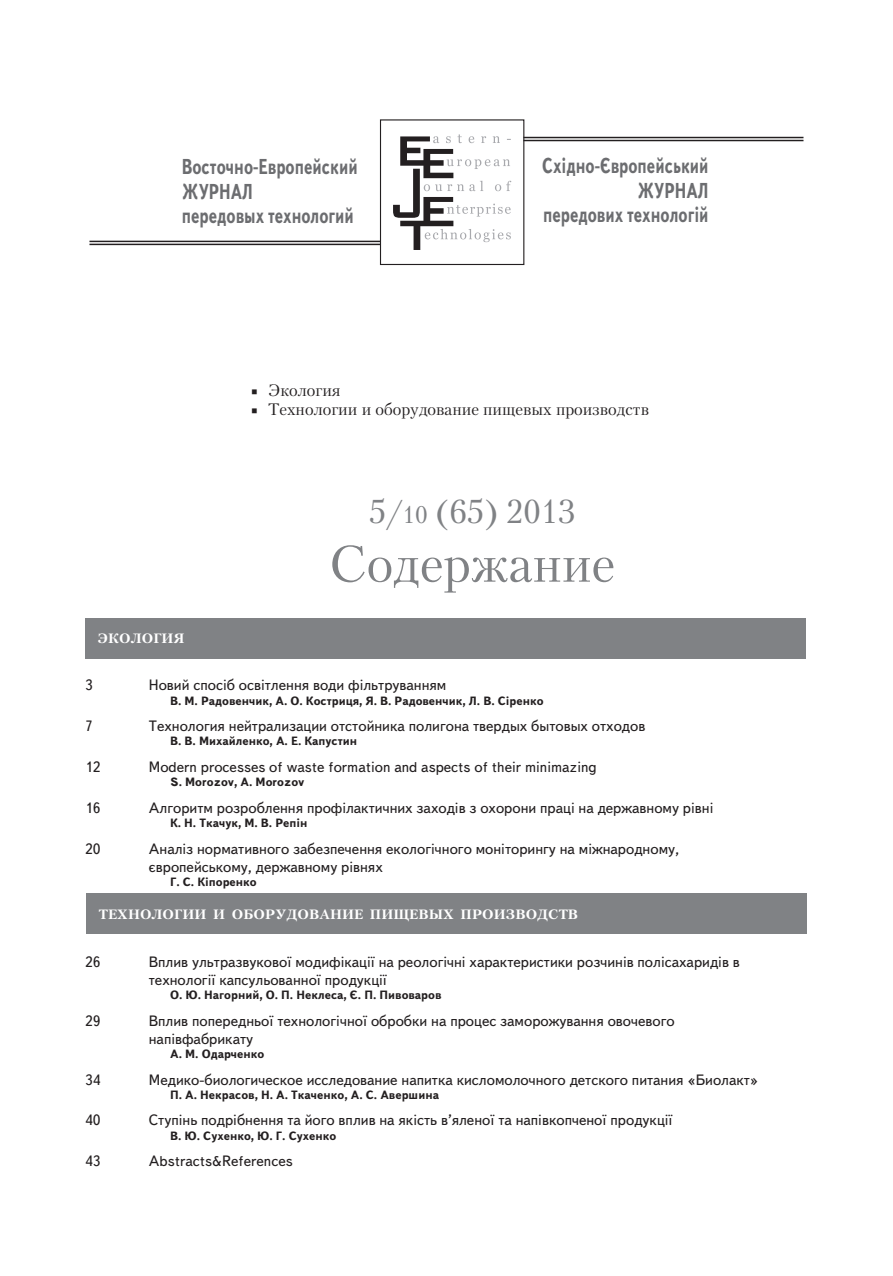
<style>
.page{position:relative;width:893px;height:1276px;background:#fff}
.page>*{position:absolute;margin:0;border:0;box-sizing:border-box;transform-origin:0 0}
.t1{font:51px "Petersburg C";color:#808285}
.t2{font:33px "Petersburg C";color:#808285}
.t3{font:700 21.45px/24.6px "Text Book C";color:#6c6d70;scale:.74 1}
.t4{font:16.5px "Petersburg C";color:#231f20}
.TOC-1{font:15px/18px "Text Book C";color:#231f20}
.t5{font:700 13.5px "Petersburg C";letter-spacing:.01em;color:#fff;scale:1.04 1}
.TOC-2{font:700 12px "Text Book C";color:#231f20}
.s1{font-family:"Minion Pro"}
.s2{font-size:24px}
</style>
<div class="page">
<div style="left:380px;top:119px;width:144px;height:146px;border:1px solid #231f20"></div>
<svg style="left:393px;top:134px;width:118px;height:116px"></svg>
<hr style="left:523px;top:137px;width:280px;height:1px;background:#231f20">
<hr style="left:523px;top:140px;width:280px;height:1px;background:#231f20">
<hr style="left:89px;top:241px;width:292px;height:1px;background:#231f20">
<hr style="left:89px;top:244px;width:292px;height:1px;background:#231f20">
<div style="left:85px;top:618px;width:721px;height:40px;background:#808285"></div>
<div style="left:86px;top:893px;width:721px;height:41px;background:#808285"></div>
<p class="t3" style="left:182px;top:154px;width:239px">Восточно-Европейский<br>ЖУРНАЛ<br>передовых технологий</p>
<p class="t3" style="left:542px;top:153px;width:226px;text-align:right">Східно-Європейський<br>ЖУРНАЛ<br>передових технологій</p>
<p class="t4" style="left:251px;top:380px;width:91px"><span class="s1">■</span> Экология</p>
<p class="t4" style="left:251px;top:400px;width:399px"><span class="s1">■</span> Технологии и оборудование пищевых производств</p>
<p class="t5" style="left:98px;top:631px;width:85px">ЭКОЛОГИЯ</p>
<p class="t2" style="left:369px;top:492px;width:208px">5/<span class="s2">10</span> (65) 2013</p>
<p class="t1" style="left:329px;top:533px;width:288px">Содержание</p>
<p class="TOC-1" style="left:85px;top:676px;width:9px">3</p>
<p class="TOC-1" style="left:149px;top:676px;width:299px">Новий спосіб освітлення води фільтруванням</p>
<p class="TOC-2" style="left:170px;top:693px;width:375px">В. М. Радовенчик, А. О. Костриця, Я. В. Радовенчик, Л. В. Сіренко</p>
<p class="TOC-1" style="left:85px;top:717px;width:9px">7</p>
<p class="TOC-1" style="left:149px;top:717px;width:498px">Технология нейтрализации отстойника полигона твердых бытовых отходов</p>
<p class="TOC-2" style="left:170px;top:734px;width:189px">В. В. Михайленко, А. Е. Капустин</p>
<p class="TOC-1" style="left:85px;top:758px;width:17px">12</p>
<p class="TOC-1" style="left:149px;top:758px;width:449px">Modern processes of waste formation and aspects of their minimazing</p>
<p class="TOC-2" style="left:170px;top:775px;width:136px">S. Morozov, A. Morozov</p>
<p class="TOC-1" style="left:85px;top:799px;width:17px">16</p>
<p class="TOC-1" style="left:149px;top:799px;width:566px">Алгоритм розроблення профілактичних заходів з охорони праці на державному рівні</p>
<p class="TOC-2" style="left:170px;top:816px;width:139px">К. Н. Ткачук, М. В. Репін</p>
<p class="TOC-1" style="left:85px;top:840px;width:17px">20</p>
<p class="TOC-1" style="left:149px;top:840px;width:532px">Аналіз нормативного забезпечення екологічного моніторингу на міжнародному, європейському, державному рівнях</p>
<p class="TOC-2" style="left:170px;top:875px;width:88px">Г. С. Кіпоренко</p>
<p class="t5" style="left:99px;top:906px;width:462px">ТЕХНОЛОГИИ И ОБОРУДОВАНИЕ ПИЩЕВЫХ ПРОИЗВОДСТВ</p>
<p class="TOC-1" style="left:85px;top:953px;width:17px">26</p>
<p class="TOC-1" style="left:149px;top:953px;width:592px">Вплив ультразвукової модифікації на реологічні характеристики розчинів полісахаридів в технології капсульованної продукції</p>
<p class="TOC-2" style="left:170px;top:988px;width:273px">О. Ю. Нагорний, О. П. Неклеса, Є. П. Пивоваров</p>
<p class="TOC-1" style="left:85px;top:1011px;width:17px">29</p>
<p class="TOC-1" style="left:149px;top:1011px;width:527px">Вплив попередньої технологічної обробки на процес заморожування овочевого напівфабрикату</p>
<p class="TOC-2" style="left:170px;top:1047px;width:96px">А. М. Одарченко</p>
<p class="TOC-1" style="left:85px;top:1070px;width:17px">34</p>
<p class="TOC-1" style="left:149px;top:1070px;width:611px">Медико-биологическое исследование напитка кисломолочного детского питания «Биолакт»</p>
<p class="TOC-2" style="left:170px;top:1088px;width:270px">П. А. Некрасов, Н. А. Ткаченко, А. С. Авершина</p>
<p class="TOC-1" style="left:85px;top:1111px;width:17px">40</p>
<p class="TOC-1" style="left:149px;top:1111px;width:525px">Ступінь подрібнення та його вплив на якість в’яленої та напівкопченої продукції</p>
<p class="TOC-2" style="left:170px;top:1129px;width:168px">В. Ю. Сухенко, Ю. Г. Сухенко</p>
<p class="TOC-1" style="left:85px;top:1152px;width:17px">43</p>
<p class="TOC-1" style="left:149px;top:1152px;width:145px">Abstracts&amp;References</p>
</div>
